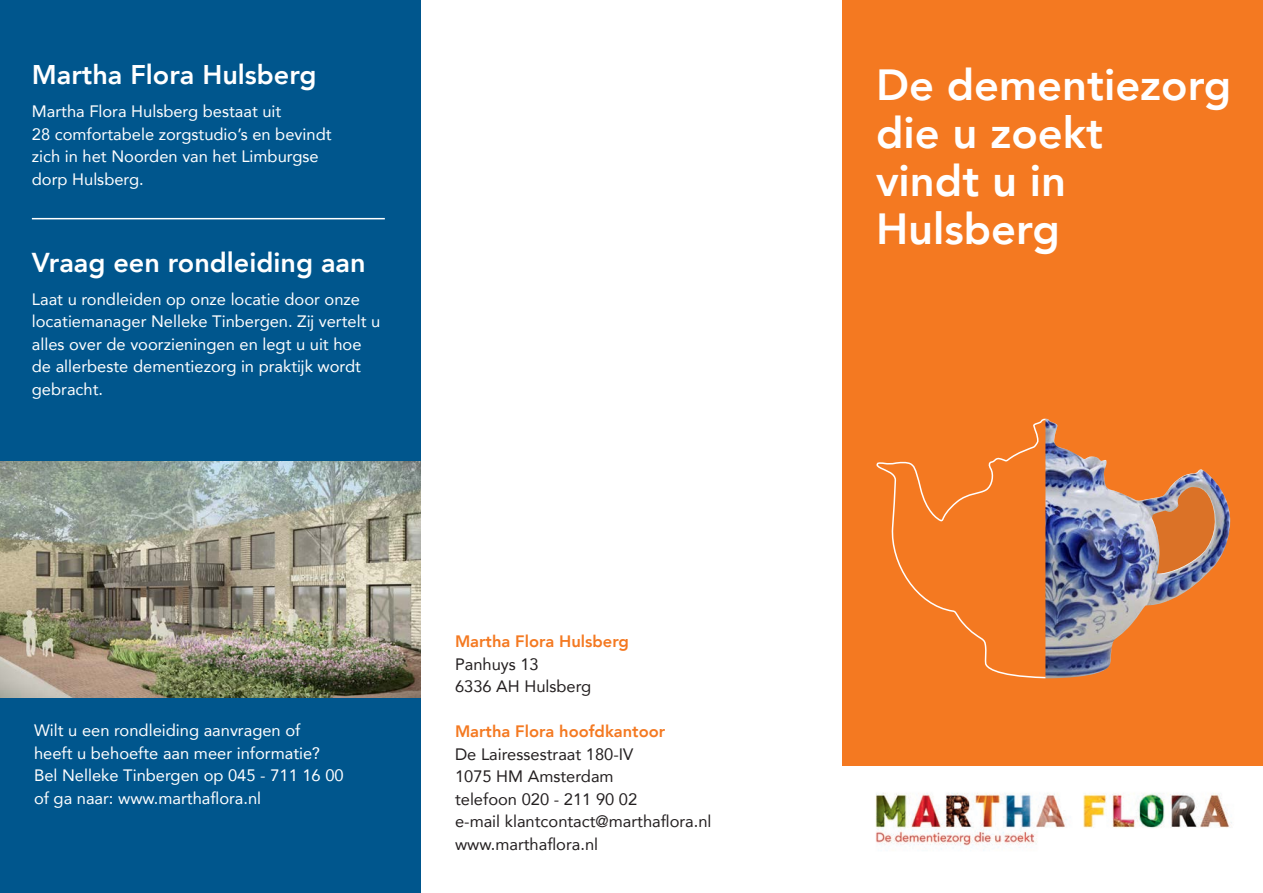
<style>
.page{position:relative;width:1263px;height:893px;background:#fff}
.page>*{position:absolute;margin:0;border:0;box-sizing:border-box;transform-origin:0 0}
.t1{font:800 43.5px/48px "Avenir";color:#fff}
.t2{font:800 27.3px "Avenir";color:#fff}
.t3{font:800 27px "Avenir";color:#fff}
.t4{font:16.5px/22.5px "Avenir";color:#fff}
.t5{font:16.5px/22.5px "Avenir";color:#231f20}
.t6{font:800 16.5px "Avenir";color:#f47921}
</style>
<div class="page">
<div style="left:842px;top:0;width:421px;height:765px;background:#f47921"></div>
<div style="left:0;top:0;width:420px;height:893px;background:#00568d"></div>
<img style="left:0;top:461px;width:420px;height:236px">
<hr style="left:32px;top:218px;width:353px;height:1px;background:#fff">
<img style="left:875px;top:793px;width:357px;height:58px">
<img style="left:1047px;top:419px;width:184px;height:260px">
<img style="left:1152px;top:485px;width:66px;height:89px">
<svg style="left:877px;top:418px;width:170px;height:261px"></svg>
<h3 class="t3" style="left:32px;top:54px;width:286px">Martha Flora Hulsberg</h3>
<p class="t4" style="left:32px;top:100px;width:301px">Martha Flora Hulsberg bestaat uit<br>28 comfortabele zorgstudio’s en bevindt zich in het Noorden van het Limburgse dorp Hulsberg.</p>
<h2 class="t2" style="left:32px;top:241px;width:335px">Vraag een rondleiding aan</h2>
<p class="t4" style="left:32px;top:287px;width:350px">Laat u rondleiden op onze locatie door onze locatiemanager Nelleke Tinbergen. Zij vertelt u alles over de voorzieningen en legt u uit hoe de allerbeste dementiezorg in praktijk wordt gebracht.</p>
<p class="t4" style="left:34px;top:719px;width:311px">Wilt u een rondleiding aanvragen of<br>heeft u behoefte aan meer informatie?<br>Bel Nelleke Tinbergen op 045 - 711 16 00 of ga naar: www.marthaflora.nl</p>
<p class="t6" style="left:455px;top:629px;width:175px">Martha Flora Hulsberg</p>
<p class="t5" style="left:455px;top:652px;width:138px">Panhuys 13<br>6336 AH Hulsberg</p>
<p class="t6" style="left:455px;top:719px;width:212px">Martha Flora hoofdkantoor</p>
<p class="t5" style="left:455px;top:742px;width:258px">De Lairessestraat 180-IV<br>1075 HM Amsterdam<br>telefoon 020 - 211 90 02<br>e-mail klantcontact@marthaflora.nl www.marthaflora.nl</p>
<h1 class="t1" style="left:876px;top:61px;width:357px">De dementiezorg die u zoekt<br>vindt u in<br>Hulsberg</h1>
</div>
